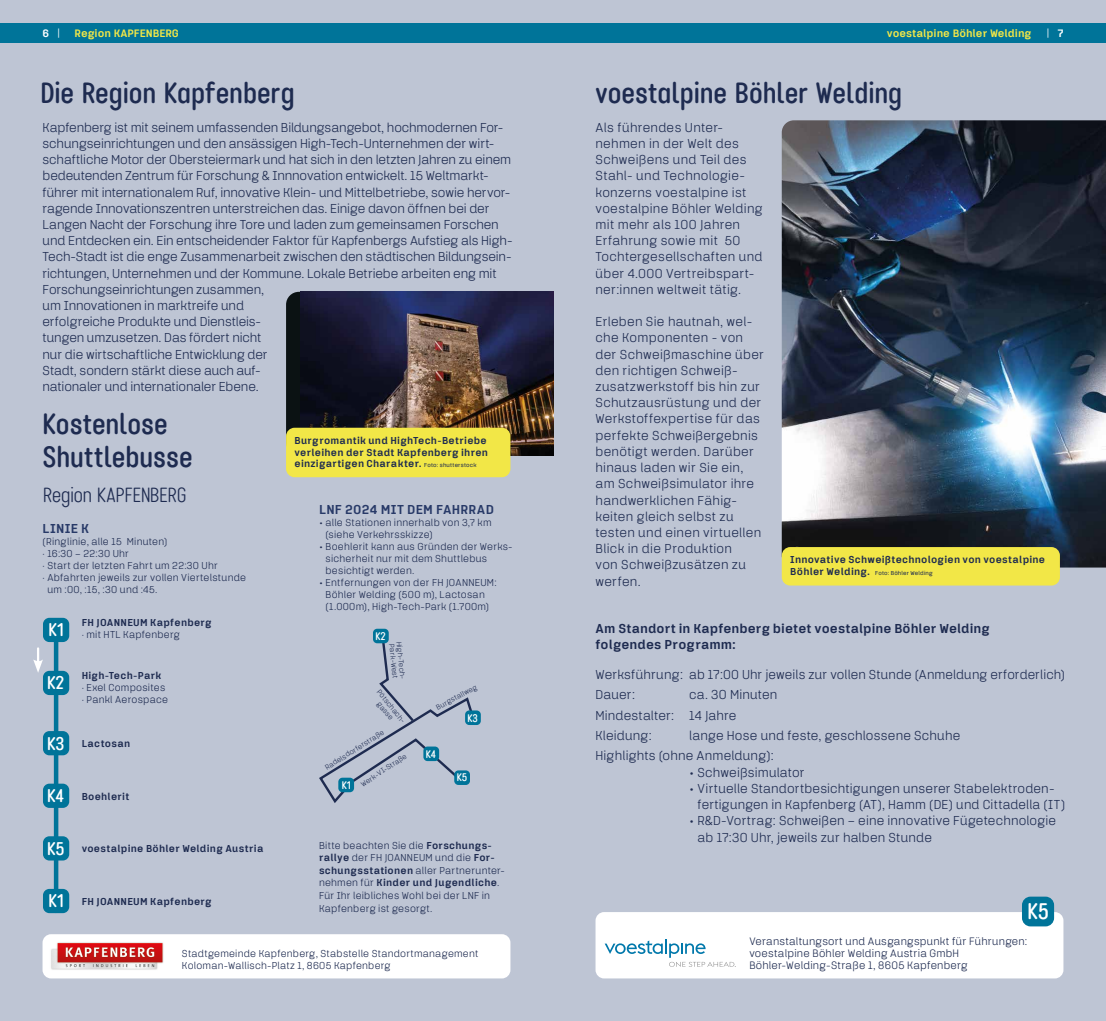
<style>
.page{position:relative;width:1106px;height:1021px;background:#fff}
.page>*{position:absolute;margin:0;border:0;box-sizing:border-box;transform-origin:0 0}
.t1{font:700 30px/33px "Benelux";letter-spacing:-.005em;color:#1e2b50}
.t2{font:700 23.1px "Benelux";color:#fff}
.t3{font:21px "Benelux";color:#1e2b50}
.t4{font:700 18.9px "Benelux";color:#fff}
.t5{font:13.5px/16.2px "Klamp 205";letter-spacing:.005em;color:#1e2b50}
.t6{font:13.5px/16.2px "Klamp 205";letter-spacing:.025em;color:#1e2b50}
.t7{font:700 13.5px/16.2px "Klamp 205";letter-spacing:.005em;color:#1e2b50}
.t8{font:700 13.5px "Klamp 205";letter-spacing:.02em;color:#283a68}
.t9{font:11.25px/12px "Klamp 205";letter-spacing:.025em;color:#1e2b50}
.t10{font:700 11.25px "Klamp 205";color:#f2e747}
.t11{font:700 11.25px "Benelux";color:#fff}
.t12{font:700 11.25px "Klamp 205";color:#fff}
.t13{font:11.25px "Klamp 205";color:#fff}
.t14{font:10.5px/12.6px "Klamp 205";letter-spacing:.025em;color:#1e2b50}
.t15{font:700 10.5px/11.6px "Klamp 205";letter-spacing:.025em;color:#1e2b50;text-align:justify}
.t16{font:7.5px/7.5px "Klamp 205";color:#1e2b50;text-align:center}
.t17{font:500 6px "Klamp 205";letter-spacing:.025em;color:#1e2b50}
.s1{font-weight:400}
.s2{font-weight:700}
.s3{font-weight:500;font-size:6px}
.s4{font-weight:700;font-size:10.5px}
</style>
<div class="page">
<div style="left:0;top:0;width:1106px;height:1020px;background:#bec5d4"></div>
<div style="left:553px;top:23px;width:553px;height:20px;background:#007499"></div>
<div style="left:0;top:23px;width:553px;height:20px;background:#007499"></div>
<svg style="left:286px;top:292px;width:15px;height:142px;background:#0f1517"></svg>
<img style="left:301px;top:292px;width:252px;height:163px">
<div style="left:286px;top:428px;width:224px;height:49px;background:#f2e747;border-radius:9px"></div>
<hr style="left:54px;top:637px;width:4px;height:273px;background:#007499">
<svg style="left:33px;top:648px;width:10px;height:24px"></svg>
<div style="left:43px;top:617px;width:26px;height:25px;background:#007499;border-radius:6px"></div>
<div style="left:43px;top:888px;width:26px;height:25px;background:#007499;border-radius:6px"></div>
<div style="left:43px;top:670px;width:26px;height:25px;background:#007499;border-radius:6px"></div>
<div style="left:43px;top:731px;width:26px;height:24px;background:#007499;border-radius:6px"></div>
<div style="left:43px;top:783px;width:26px;height:24px;background:#007499;border-radius:6px"></div>
<div style="left:43px;top:836px;width:26px;height:24px;background:#007499;border-radius:6px"></div>
<img style="left:781px;top:120px;width:325px;height:447px">
<div style="left:781px;top:547px;width:278px;height:38px;background:#f2e747;border-radius:9px"></div>
<div style="left:595px;top:912px;width:468px;height:66px;background:#fff;border-radius:9px"></div>
<div style="left:43px;top:934px;width:467px;height:44px;background:#fff;border-radius:9px"></div>
<svg style="left:604px;top:939px;width:131px;height:28px"></svg>
<svg style="left:319px;top:641px;width:153px;height:162px"></svg>
<div style="left:338px;top:777px;width:16px;height:15px;background:#007499;border-radius:4px"></div>
<div style="left:423px;top:746px;width:16px;height:15px;background:#007499;border-radius:4px"></div>
<div style="left:465px;top:710px;width:16px;height:15px;background:#007499;border-radius:4px"></div>
<div style="left:373px;top:628px;width:16px;height:15px;background:#007499;border-radius:4px"></div>
<div style="left:454px;top:770px;width:16px;height:15px;background:#007499;border-radius:4px"></div>
<img style="left:51px;top:942px;width:113px;height:28px">
<div style="left:1022px;top:896px;width:32px;height:30px;background:#007499;border-radius:9px"></div>
<p class="t12" style="left:43px;top:27px;width:19px">6 <span class="s1">|</span></p>
<p class="t13" style="left:1046px;top:26px;width:19px">| <span class="s2">7</span></p>
<p class="t10" style="left:74px;top:27px;width:106px">Region KAPFENBERG</p>
<p class="t10" style="left:887px;top:27px;width:146px">voestalpine Böhler Welding</p>
<h1 class="t1" style="left:40px;top:78px;width:256px">Die Region Kapfenberg</h1>
<p class="t5" style="left:43px;top:119px;width:471px">Kapfenberg ist mit seinem umfassenden Bildungsangebot, hochmodernen For&shy;schungseinrichtungen und den ansässigen High-Tech-Unternehmen der wirt&shy;schaftliche Motor der Obersteiermark und hat sich in den letzten Jahren zu einem bedeutenden Zentrum für Forschung &amp; Innnovation entwickelt. 15 Weltmarkt&shy;führer mit internationalem Ruf, innovative Klein- und Mittelbetriebe, sowie hervor&shy;ragende Innovationszentren unterstreichen das. Einige davon öffnen bei der Langen Nacht der Forschung ihre Tore und laden zum gemeinsamen Forschen und Entdecken ein. Ein entscheidender Faktor für Kapfenbergs Aufstieg als High-Tech-Stadt ist die enge Zusammenarbeit zwischen den städtischen Bildungsein&shy;richtungen, Unternehmen und der Kommune. Lokale Betriebe arbeiten eng mit Forschungseinrichtungen zusammen,<br>um Innovationen in marktreife und<br>erfolgreiche Produkte und Dienstleis-<br>tungen umzusetzen. Das fördert nicht<br>nur die wirtschaftliche Entwicklung der<br>Stadt, sondern stärkt diese auch auf-<br>nationaler und internationaler Ebene.</p>
<h1 class="t1" style="left:43px;top:409px;width:152px">Kostenlose<br>Shuttlebusse</h1>
<h3 class="t3" style="left:43px;top:484px;width:145px">Region KAPFENBERG</h3>
<p class="t8" style="left:43px;top:521px;width:48px">LINIE K</p>
<p class="t14" style="left:43px;top:535px;width:126px">(Ringlinie, alle 15 Minuten)</p>
<p class="t14" style="left:43px;top:547px;width:88px">· 16:30 – 22:30 Uhr</p>
<p class="t14" style="left:43px;top:559px;width:177px">· Start der letzten Fahrt um 22:30 Uhr</p>
<p class="t14" style="left:43px;top:571px;width:205px">· Abfahrten jeweils zur vollen Viertelstunde</p>
<p class="t14" style="left:47px;top:583px;width:112px">um :00, :15, :30 und :45.</p>
<h3 class="t4" style="left:49px;top:619px;width:16px">K1</h3>
<p class="t15" style="left:82px;top:617px;width:131px">FH JOANNEUM Kapfenberg</p>
<p class="t14" style="left:82px;top:628px;width:100px">· mit HTL Kapfenberg</p>
<h3 class="t4" style="left:47px;top:672px;width:19px">K2</h3>
<h3 class="t4" style="left:47px;top:733px;width:19px">K3</h3>
<h3 class="t4" style="left:47px;top:785px;width:18px">K4</h3>
<h3 class="t4" style="left:47px;top:838px;width:19px">K5</h3>
<p class="t15" style="left:82px;top:670px;width:81px">High-Tech-Park</p>
<p class="t14" style="left:82px;top:681px;width:88px;line-height:12px">· Exel Composites · Pankl Aerospace</p>
<p class="t15" style="left:82px;top:738px;width:50px">Lactosan</p>
<p class="t15" style="left:82px;top:791px;width:49px">Boehlerit</p>
<p class="t15" style="left:82px;top:843px;width:183px">voestalpine Böhler Welding Austria</p>
<h3 class="t4" style="left:49px;top:890px;width:16px">K1</h3>
<p class="t15" style="left:82px;top:896px;width:131px">FH JOANNEUM Kapfenberg</p>
<p class="t15" style="left:294px;top:435px;width:195px">Burgromantik und HighTech-Betriebe verleihen der Stadt Kapfenberg ihren einzigartigen Charakter. <span class="s3">Foto: shutterstock</span></p>
<p class="t8" style="left:319px;top:502px;width:176px">LNF 2024 MIT DEM FAHRRAD</p>
<p class="t14" style="left:325px;top:517px;width:167px;line-height:12px;text-indent:-7px">• alle Stationen innerhalb von 3,7 km (siehe Verkehrsskizze)</p>
<p class="t14" style="left:325px;top:541px;width:188px;line-height:12px;text-indent:-7px">• Boehlerit kann aus Gründen der Werks&shy;sicherheit nur mit dem Shuttlebus besichtigt werden.</p>
<p class="t14" style="left:319px;top:577px;width:179px;line-height:12px;text-align:center">• Entfernungen von der FH JOANNEUM:<br>Böhler Welding (500 m), Lactosan (1.000m), High-Tech-Park (1.700m)</p>
<p class="t11" style="left:375px;top:630px;width:12px">K2</p>
<p class="t16" style="left:402px;top:641px;width:40px;text-align:left;rotate:84deg">High-Tech-<br>Park-West</p>
<p class="t16" style="left:381px;top:688px;width:42px;rotate:51deg">Pötschach&shy;gasse</p>
<p class="t16" style="left:324px;top:764px;width:70px;rotate:-32deg">Radelsdorferstraße</p>
<p class="t16" style="left:360px;top:781px;width:55px;rotate:-34deg">Werk-VI-Straße</p>
<p class="t11" style="left:342px;top:779px;width:10px">K1</p>
<p class="t16" style="left:435px;top:704px;width:46px;rotate:-28deg">Burgstallweg</p>
<p class="t11" style="left:426px;top:747px;width:12px">K4</p>
<p class="t11" style="left:467px;top:711px;width:12px">K3</p>
<p class="t11" style="left:457px;top:771px;width:12px">K5</p>
<p class="t14" style="left:319px;top:839px;width:187px">Bitte beachten Sie die <span class="s2">Forschungs&shy;rallye</span> der FH JOANNEUM und die <span class="s2">For&shy;schungsstationen</span> aller Partnerunter&shy;nehmen für <span class="s2">Kinder und Jugendliche</span>.<br>Für Ihr leibliches Wohl bei der LNF in Kapfenberg ist gesorgt.</p>
<p class="t14" style="left:182px;top:947px;width:298px">Stadtgemeinde Kapfenberg, Stabstelle Standortmanagement<br>Koloman-Wallisch-Platz 1, 8605 Kapfenberg</p>
<h1 class="t1" style="left:595px;top:78px;width:308px">voestalpine Böhler Welding</h1>
<p class="t6" style="left:595px;top:119px;width:169px">Als führendes Unter&shy;nehmen in der Welt des<br>Schweißens und Teil des<br>Stahl- und Technologie&shy;konzerns voestalpine ist voestalpine Böhler Welding mit mehr als 100 Jahren<br>Erfahrung sowie mit 50<br>Tochtergesellschaften und über 4.000 Vertreibspart&shy;ner:innen weltweit tätig.</p>
<p class="t6" style="left:595px;top:314px;width:170px">Erleben Sie hautnah, wel&shy;che Komponenten - von der Schweißmaschine über den richtigen Schweiß&shy;zusatzwerkstoff bis hin zur<br>Schutzausrüstung und der<br>Werkstoffexpertise für das perfekte Schweißergebnis benötigt werden. Darüber hinaus laden wir Sie ein, am Schweißsimulator ihre handwerklichen Fähig&shy;keiten gleich selbst zu testen und einen virtuellen<br>Blick in die Produktion<br>von Schweißzusätzen zu werfen.</p>
<p class="t15" style="left:790px;top:555px;width:256px">Innovative Schweißtechnologien von voestalpine</p>
<p class="t17" style="left:790px;top:570px;width:144px"><span class="s4">Böhler Welding.</span> Foto: Böhler Welding</p>
<p class="t7" style="left:595px;top:621px;width:396px">Am Standort in Kapfenberg bietet voestalpine Böhler Welding folgendes Programm:</p>
<p class="t5" style="left:595px;top:664px;width:471px;line-height:20.4px">Werksführung: ab 17:00 Uhr jeweils zur vollen Stunde (Anmeldung erforderlich)<br>Dauer:</p>
<p class="t5" style="left:595px;top:684px;width:183px;line-height:20.4px;text-indent:94px">ca. 30 Minuten<br>Mindestalter: 14 Jahre<br>Kleidung:</p>
<p class="t5" style="left:595px;top:725px;width:366px;line-height:20.4px;text-indent:94px">lange Hose und feste, geschlossene Schuhe<br>Highlights (ohne Anmeldung):</p>
<p class="t5" style="left:689px;top:764px;width:117px">• Schweißsimulator</p>
<p class="t5" style="left:697px;top:780px;width:369px;text-indent:-8px">• Virtuelle Standortbesichtigungen unserer Stabelektroden&shy;fertigungen in Kapfenberg (AT), Hamm (DE) und Cittadella (IT)</p>
<p class="t5" style="left:697px;top:813px;width:360px;text-indent:-8px">• R&amp;D-Vortrag: Schweißen – eine innovative Fügetechnologie ab 17:30 Uhr, jeweils zur halben Stunde</p>
<h2 class="t2" style="left:1027px;top:899px;width:23px">K5</h2>
<p class="t9" style="left:749px;top:935px;width:279px">Veranstaltungsort und Ausgangspunkt für Führungen: voestalpine Böhler Welding Austria GmbH<br>Böhler-Welding-Straße 1, 8605 Kapfenberg</p>
</div>
